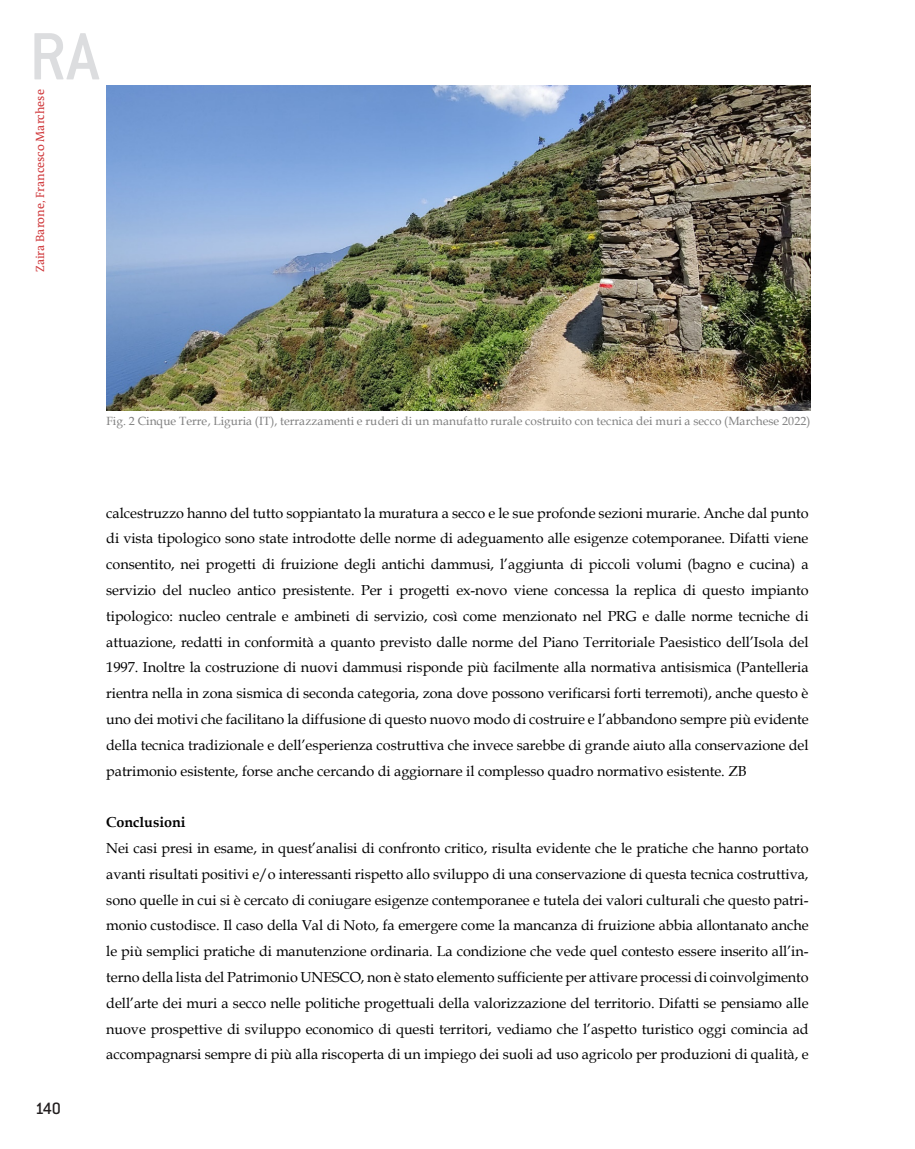
<style>
.page{position:relative;width:915px;height:1149px;background:#fff}
.page>*{position:absolute;margin:0;border:0;box-sizing:border-box;transform-origin:0 0}
.t1{font:500 73.35px "Conduit ITC";color:#dcdddf}
.t2{font:500 18px "Conduit ITC";color:#231f20}
.t3{font:14.4px/25.8px "Book Antiqua";letter-spacing:-.005em;color:#000;text-align:justify}
.t4{font:700 14.4px "Book Antiqua";letter-spacing:-.005em;color:#000}
.t5{font:12px "The Antiqua B5";color:#d03a3d}
.t6{font:11.85px "Book Antiqua";letter-spacing:.005em;color:#7f7f7f}
</style>
<div class="page">
<img style="left:106px;top:85px;width:704px;height:326px">
<h1 class="t1" style="left:29px;top:15px;width:72px">RA</h1>
<p class="t5" style="left:34px;top:272px;width:184px;rotate:-90deg">Zaira Barone, Francesco Marchese</p>
<p class="t6" style="left:106px;top:414px;width:705px">Fig. 2 Cinque Terre, Liguria (IT), terrazzamenti e ruderi di un manufatto rurale costruito con tecnica dei muri a secco (Marchese 2022)</p>
<p class="t2" style="left:35px;top:1097px;width:27px">140</p>
<p class="t3" style="left:106px;top:500px;width:703px">calcestruzzo hanno del tutto soppiantato la muratura a secco e le sue profonde sezioni murarie. Anche dal punto di vista tipologico sono state introdotte delle norme di adeguamento alle esigenze cotemporanee. Difatti viene consentito, nei progetti di fruizione degli antichi dammusi, l’aggiunta di piccoli volumi (bagno e cucina) a servizio del nucleo antico presistente. Per i progetti ex-novo viene concessa la replica di questo impianto tipologico: nucleo centrale e ambineti di servizio, così come menzionato nel PRG e dalle norme tecniche di attuazione, redatti in conformità a quanto previsto dalle norme del Piano Territoriale Paesistico dell’Isola del 1997. Inoltre la costruzione di nuovi dammusi risponde più facilmente alla normativa antisismica (Pantelleria rientra nella in zona sismica di seconda categoria, zona dove possono verificarsi forti terremoti), anche questo è uno dei motivi che facilitano la diffusione di questo nuovo modo di costruire e l’abbandono sempre più evidente della tecnica tradizionale e dell’esperienza costruttiva che invece sarebbe di grande aiuto alla conservazione del patrimonio esistente, forse anche cercando di aggiornare il complesso quadro normativo esistente. ZB</p>
<p class="t4" style="left:106px;top:813px;width:81px">Conclusioni</p>
<p class="t3" style="left:106px;top:835px;width:703px">Nei casi presi in esame, in quest’analisi di confronto critico, risulta evidente che le pratiche che hanno portato avanti risultati positivi e/o interessanti rispetto allo sviluppo di una conservazione di questa tecnica costruttiva, sono quelle in cui si è cercato di coniugare esigenze contemporanee e tutela dei valori culturali che questo patri&shy;monio custodisce. Il caso della Val di Noto, fa emergere come la mancanza di fruizione abbia allontanato anche le più semplici pratiche di manutenzione ordinaria. La condizione che vede quel contesto essere inserito all’in&shy;terno della lista del Patrimonio UNESCO, non è stato elemento sufficiente per attivare processi di coinvolgimento dell’arte dei muri a secco nelle politiche progettuali della valorizzazione del territorio. Difatti se pensiamo alle nuove prospettive di sviluppo economico di questi territori, vediamo che l’aspetto turistico oggi comincia ad accompagnarsi sempre di più alla riscoperta di un impiego dei suoli ad uso agricolo per produzioni di qualità, e</p>
</div>
